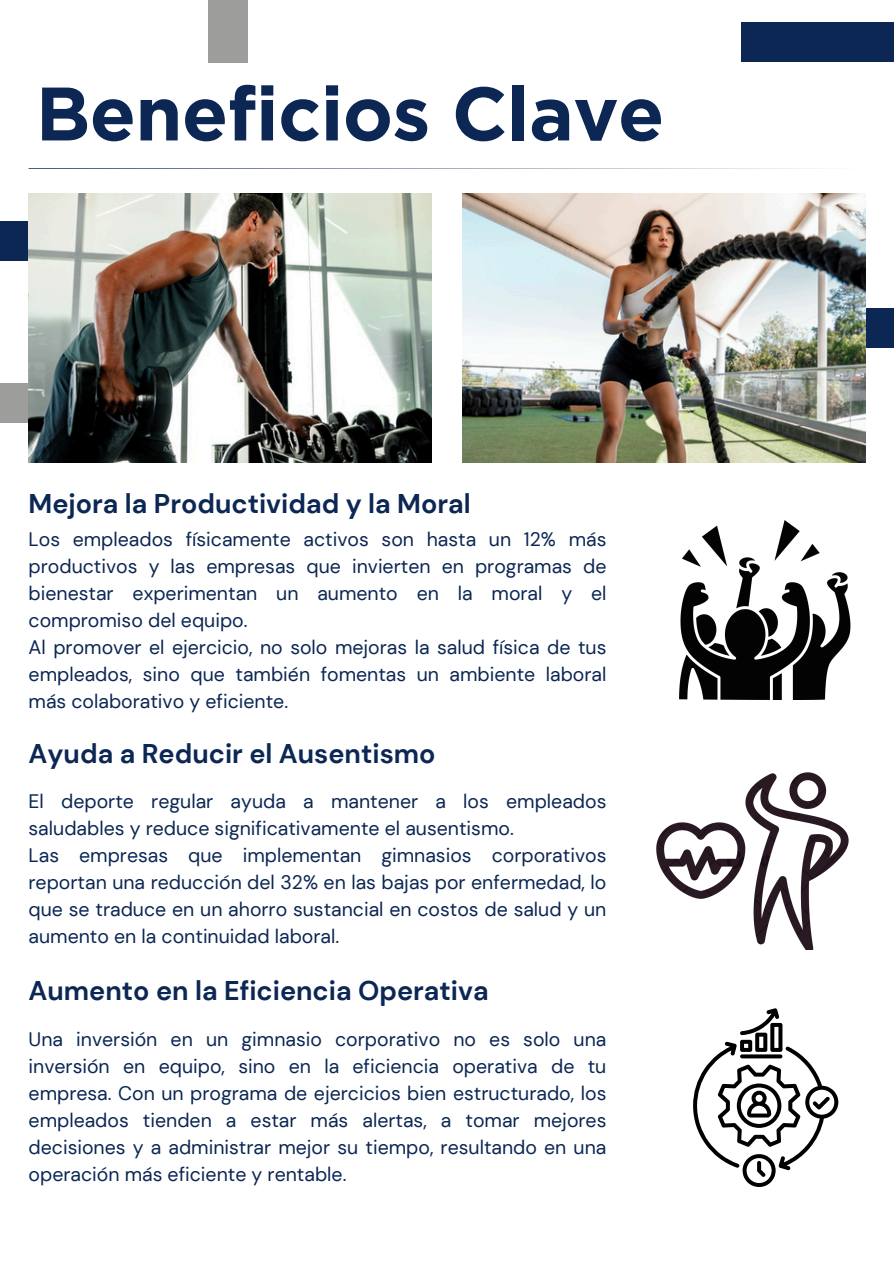
<style>
.page{position:relative;width:894px;height:1264px;background:#fff}
.page>*{position:absolute;margin:0;border:0;box-sizing:border-box;transform-origin:0 0}
.t1{font:700 75.45px "Gotham";letter-spacing:-.01em;color:#0c2754}
.t2{font:700 27px "DM Sans";color:#0c2754}
.t3{font:19.5px/27px "DM Sans";color:#0c2754;text-align:justify}
</style>
<div class="page">
<div style="left:0;top:221px;width:152px;height:39px;background:#0c2754"></div>
<div style="left:0;top:383px;width:152px;height:40px;background:#9d9d9c"></div>
<div style="left:208px;top:0;width:40px;height:62px;background:#9d9d9c"></div>
<div style="left:741px;top:23px;width:152px;height:39px;background:#0c2754"></div>
<div style="left:741px;top:308px;width:152px;height:40px;background:#0c2754"></div>
<svg style="left:29px;top:168px;width:789px;height:1px"></svg>
<img style="left:29px;top:194px;width:402px;height:268px">
<img style="left:462px;top:194px;width:403px;height:268px">
<img style="left:679px;top:521px;width:172px;height:178px">
<img style="left:656px;top:772px;width:193px;height:177px">
<svg style="left:693px;top:1008px;width:145px;height:178px"></svg>
<p class="t1" style="left:36px;top:68px;width:630px">Beneficios Clave</p>
<p class="t2" style="left:29px;top:486px;width:443px">Mejora la Productividad y la Moral</p>
<p class="t3" style="left:29px;top:525px;width:579px">Los empleados físicamente activos son hasta un 12% más productivos y las empresas que invierten en programas de bienestar experimentan un aumento en la moral y el compromiso del equipo.</p>
<p class="t3" style="left:29px;top:633px;width:579px">Al promover el ejercicio, no solo mejoras la salud física de tus empleados, sino que también fomentas un ambiente laboral más colaborativo y eficiente.</p>
<p class="t2" style="left:29px;top:736px;width:408px">Ayuda a Reducir el Ausentismo</p>
<p class="t3" style="left:29px;top:788px;width:579px">El deporte regular ayuda a mantener a los empleados saludables y reduce significativamente el ausentismo.</p>
<p class="t3" style="left:29px;top:842px;width:579px">Las empresas que implementan gimnasios corporativos reportan una reducción del 32% en las bajas por enfermedad, lo que se traduce en un ahorro sustancial en costos de salud y un aumento en la continuidad laboral.</p>
<h2 class="t2" style="left:29px;top:973px;width:461px">Aumento en la Eficiencia Operativa</h2>
<p class="t3" style="left:29px;top:1025px;width:579px">Una inversión en un gimnasio corporativo no es solo una inversión en equipo, sino en la eficiencia operativa de tu empresa. Con un programa de ejercicios bien estructurado, los empleados tienden a estar más alertas, a tomar mejores decisiones y a administrar mejor su tiempo, resultando en una operación más eficiente y rentable.</p>
</div>
